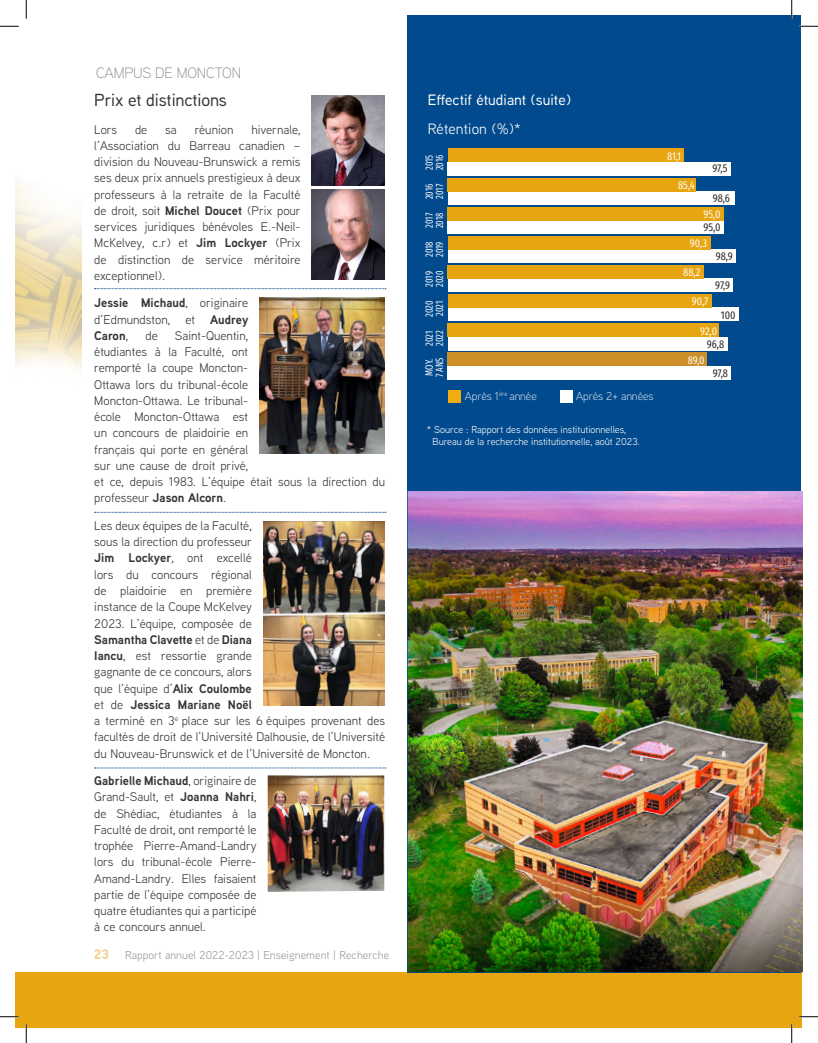
<style>
.page{position:relative;width:818px;height:1043px;background:#fff}
.page>*{position:absolute;margin:0;border:0;box-sizing:border-box;transform-origin:0 0}
.t1{font:500 17.5px "Aaux Next";letter-spacing:-.01em;color:#363536}
.Titre_2{font:500 15px "Aaux Next";color:#fff}
.Titre_2-2{font:300 15px "Aaux Next";letter-spacing:-.01em;color:#888a8d}
.Titre_3{font:15px "Aaux Next";letter-spacing:.01em;color:#fff}
.t2{font:12.5px/16.2px "Aaux Next";color:#363536;text-align:justify}
.t3{font:11.25px "Aaux Next";letter-spacing:.01em;color:#95979a}
.t4{font:11.25px/16.2px "Fira Sans Compressed";color:#231f20}
.t5{font:11.25px/13.8px "Fira Sans Compressed";color:#fff}
.t6{font:300 11.25px "Aaux Next";color:#fff}
.t7{font:10.62px/10.2px "Fira Sans Compressed";color:#fff;scale:.88 1}
.titre_graphic{font:10px/12px "Aaux Next";color:#fff}
.s1{font-weight:700}
.s2{font-weight:700;font-size:13.75px;color:#f4ce8b}
.s3{color:#fff}
.s4{color:#231f20}
</style>
<div class="page">
<div style="left:15px;top:972px;width:786px;height:56px;background:#e7a512"></div>
<div style="left:407px;top:15px;width:394px;height:957px;background:#004a8d"></div>
<div style="left:448px;top:307px;width:290px;height:13px;background:#fff"></div>
<div style="left:448px;top:278px;width:284px;height:13px;background:#fff"></div>
<div style="left:448px;top:249px;width:287px;height:13px;background:#fff"></div>
<div style="left:448px;top:220px;width:276px;height:13px;background:#fff"></div>
<div style="left:448px;top:191px;width:286px;height:13px;background:#fff"></div>
<div style="left:448px;top:162px;width:283px;height:13px;background:#fff"></div>
<div style="left:448px;top:294px;width:263px;height:13px;background:#e7a512"></div>
<div style="left:448px;top:265px;width:256px;height:13px;background:#e7a512"></div>
<div style="left:448px;top:236px;width:262px;height:13px;background:#e7a512"></div>
<div style="left:448px;top:207px;width:276px;height:13px;background:#e7a512"></div>
<div style="left:448px;top:178px;width:248px;height:13px;background:#e7a512"></div>
<div style="left:448px;top:149px;width:235px;height:13px;background:#e7a512"></div>
<div style="left:448px;top:337px;width:279px;height:13px;background:#fff"></div>
<div style="left:448px;top:324px;width:271px;height:13px;background:#e7a512"></div>
<div style="left:448px;top:366px;width:283px;height:13px;background:#fff"></div>
<div style="left:448px;top:353px;width:259px;height:13px;background:#cc8f2a"></div>
<div style="left:447px;top:390px;width:13px;height:12px;background:#f0ac13"></div>
<div style="left:560px;top:390px;width:12px;height:12px;background:#fff"></div>
<img style="left:312px;top:95px;width:72px;height:91px">
<img style="left:312px;top:189px;width:72px;height:91px">
<img style="left:259px;top:298px;width:125px;height:155px">
<img style="left:263px;top:521px;width:121px;height:184px">
<img style="left:268px;top:775px;width:116px;height:116px">
<svg style="left:95px;top:288px;width:291px;height:1px"></svg>
<svg style="left:95px;top:512px;width:291px;height:1px"></svg>
<svg style="left:95px;top:767px;width:291px;height:1px"></svg>
<img style="left:407px;top:491px;width:395px;height:481px">
<svg style="left:0;top:25px;width:19px;height:2px"></svg>
<svg style="left:799px;top:25px;width:19px;height:2px"></svg>
<svg style="left:0;top:1015px;width:19px;height:2px"></svg>
<svg style="left:799px;top:1015px;width:19px;height:2px"></svg>
<svg style="left:25px;top:0;width:2px;height:19px"></svg>
<svg style="left:25px;top:1024px;width:2px;height:18px"></svg>
<svg style="left:790px;top:0;width:2px;height:19px"></svg>
<svg style="left:790px;top:1024px;width:2px;height:18px"></svg>
<p class="Titre_2-2" style="left:96px;top:63px;width:147px">CAMPUS DE MONCTON</p>
<p class="t1" style="left:94px;top:88px;width:134px">Prix et distinctions</p>
<p class="t2" style="left:94px;top:121px;width:24px">Lors</p>
<p class="t2" style="left:135px;top:121px;width:14px">de</p>
<p class="t2" style="left:165px;top:121px;width:13px">sa</p>
<p class="t2" style="left:195px;top:121px;width:40px">réunion</p>
<p class="t2" style="left:94px;top:121px;width:208px;text-indent:157px">hivernale, l’Association du Barreau canadien – division du Nouveau-Brunswick a remis ses deux prix annuels prestigieux à deux professeurs à la retraite de la Faculté de droit, soit <span class="s1">Michel Doucet</span> (Prix pour services juridiques bénévoles E.-Neil-McKelvey, c.r) et <span class="s1">Jim Lockyer</span> (Prix de distinction de service méritoire exceptionnel).</p>
<p class="t2" style="left:94px;top:294px;width:156px"><span class="s1">Jessie Michaud</span>, originaire d’Edmundston, et <span class="s1">Audrey Caron</span>,</p>
<p class="t2" style="left:94px;top:327px;width:292px;text-align:left;text-indent:81px">Saint-Quentin,<br>étudiantes à la Faculté, ont<br>remporté la coupe Moncton-<br>Ottawa lors du tribunal-école<br>Moncton-Ottawa. Le tribunal-<br>école Moncton-Ottawa est<br>un concours de plaidoirie en<br>français qui porte en général<br>sur une cause de droit privé,<br>et ce, depuis 1983. L’équipe était sous la direction du professeur <span class="s1">Jason Alcorn</span>.</p>
<p class="t2" style="left:94px;top:517px;width:292px;text-align:left">Les deux équipes de la Faculté,<br>sous la direction du professeur<br><span class="s1">Jim Lockyer</span>, ont excellé<br>lors du concours régional<br>de plaidoirie en première<br>instance de la Coupe McKelvey<br>2023. L’équipe, composée de<br><span class="s1">Samantha Clavette</span> et de <span class="s1">Diana<br>Iancu</span>, est ressortie grande<br>gagnante de ce concours, alors<br>que l’équipe d’<span class="s1">Alix Coulombe<br></span>et de <span class="s1">Jessica Mariane Noël<br></span>a terminé en 3<sup>e</sup> place sur les 6 équipes provenant des facultés de droit de l’Université Dalhousie, de l’Université du Nouveau-Brunswick et de l’Université de Moncton.</p>
<p class="t2" style="left:94px;top:772px;width:164px"><span class="s1">Gabrielle Michaud</span>, originaire de Grand-Sault, et <span class="s1">Joanna Nahri</span>, de Shédiac, étudiantes à la Faculté de droit, ont remporté le trophée Pierre-Amand-Landry lors du tribunal-école Pierre-Amand-Landry. Elles faisaient partie de l’équipe composée de quatre étudiantes qui a participé à ce concours annuel.</p>
<p class="t2" style="left:145px;top:327px;width:14px">de</p>
<p class="t3" style="left:94px;top:947px;width:297px"><span class="s2">23</span> Rapport annuel 2022-2023 | Enseignement | Recherche</p>
<p class="Titre_2" style="left:427px;top:89px;width:145px">Effectif étudiant (suite)</p>
<p class="Titre_3" style="left:427px;top:119px;width:95px">Rétention (%)*</p>
<p class="t7" style="left:424px;top:170px;width:19px;rotate:-90deg">2015<br>2016</p>
<p class="t5" style="left:667px;top:149px;width:15px">81,1</p>
<p class="t4" style="left:712px;top:160px;width:16px">97,5</p>
<p class="t7" style="left:424px;top:199px;width:19px;rotate:-90deg">2016<br>2017</p>
<p class="t7" style="left:424px;top:228px;width:19px;rotate:-90deg">2017<br>2018</p>
<p class="t7" style="left:424px;top:257px;width:19px;rotate:-90deg">2018<br>2019</p>
<p class="t7" style="left:424px;top:287px;width:20px;rotate:-90deg">2019<br>2020</p>
<p class="t7" style="left:424px;top:317px;width:20px;rotate:-90deg">2020<br>2021</p>
<p class="t5" style="left:678px;top:178px;width:18px">85,4</p>
<p class="t4" style="left:703px;top:189px;width:28px;text-indent:9px">98,6<br><span class="s3">95,0</span></p>
<p class="t4" style="left:689px;top:219px;width:32px;text-indent:14px">95,0<br><span class="s3">90,3</span></p>
<p class="t4" style="left:715px;top:248px;width:19px">98,9</p>
<p class="t5" style="left:683px;top:265px;width:18px">88,2</p>
<p class="t4" style="left:715px;top:277px;width:16px">97,9</p>
<p class="t5" style="left:691px;top:294px;width:18px">90,7</p>
<p class="t4" style="left:720px;top:306px;width:16px">100</p>
<p class="t7" style="left:424px;top:346px;width:19px;rotate:-90deg">2021<br>2022</p>
<p class="t5" style="left:706px;top:323px;width:19px;text-indent:-7px">92,0<br><span class="s4">96,8</span></p>
<p class="t7" style="left:424px;top:377px;width:24px;rotate:-90deg">MOY.<br>7 ANS</p>
<p class="t5" style="left:687px;top:352px;width:18px">89,0</p>
<p class="t4" style="left:712px;top:365px;width:17px">97,8</p>
<p class="t6" style="left:465px;top:389px;width:73px">Après 1<sup>ère</sup> année</p>
<p class="t6" style="left:576px;top:389px;width:79px">Après 2+ années</p>
<p class="titre_graphic" style="left:432px;top:423px;width:207px;text-indent:-6px">* Source : Rapport des données institutionnelles,<br>Bureau de la recherche institutionnelle, août 2023.</p>
</div>
